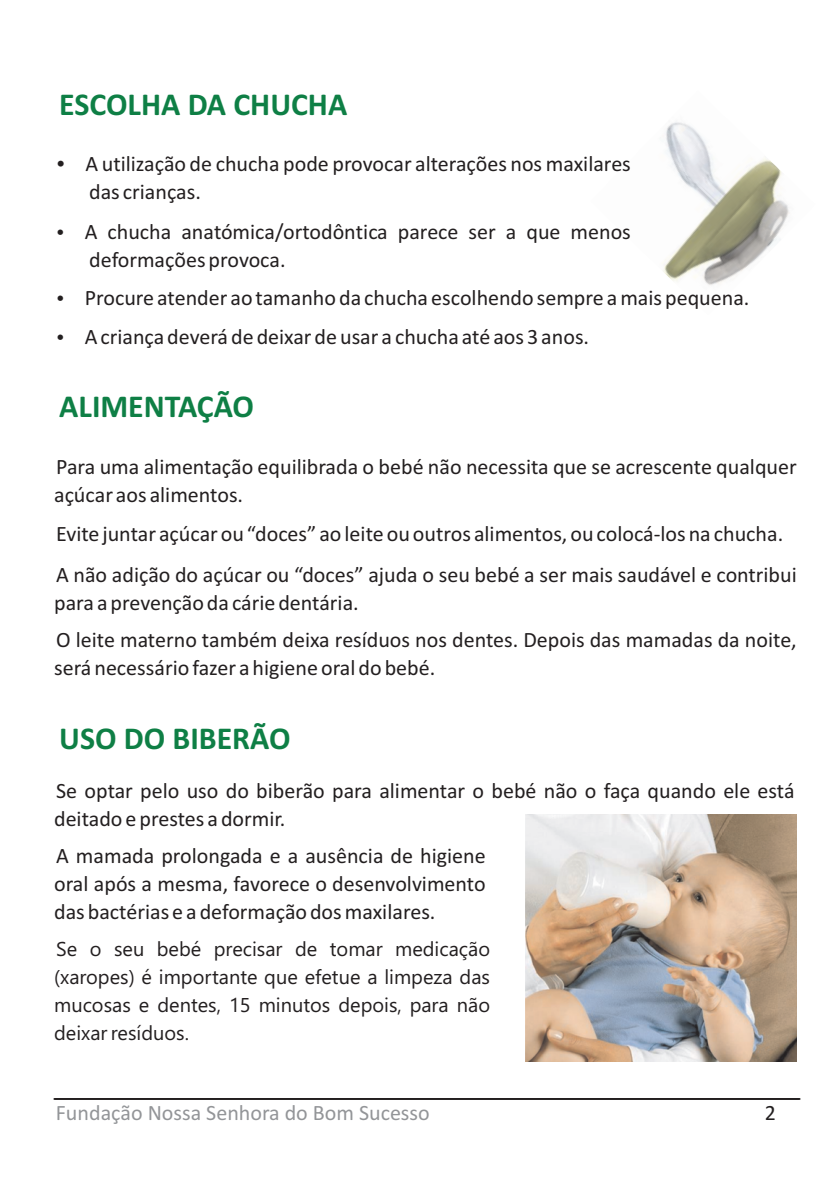
<style>
.page{position:relative;width:840px;height:1191px;background:#fff}
.page>*{position:absolute;margin:0;border:0;box-sizing:border-box;transform-origin:0 0}
.t1{font:700 32px "Calibri";color:#0e7f45}
.t2{font:22px/28px "Calibri";color:#231f20}
.t3{font:22px "Calibri";color:#939598}
.t4{font:20px/28px "Segoe UI";color:#231f20;text-align:justify}
</style>
<div class="page">
<img style="left:525px;top:814px;width:271px;height:247px">
<img style="left:663px;top:122px;width:127px;height:163px">
<hr style="left:54px;top:1098px;width:745px;height:1px;background:#231f20">
<h1 class="t1" style="left:59px;top:91px;width:289px">ESCOLHA DA CHUCHA</h1>
<p class="t2" style="left:85px;top:151px;width:546px">A utilização de chucha pode provocar alterações nos maxilares das crianças.</p>
<p class="t2" style="left:85px;top:219px;width:547px">A chucha anatómica/ortodôntica parece ser a que menos deformações provoca.</p>
<p class="t2" style="left:85px;top:280px;width:666px;line-height:38.6px">Procure atender ao tamanho da chucha escolhendo sempre a mais pequena.<br>A criança deverá de deixar de usar a chucha até aos 3 anos.</p>
<h1 class="t1" style="left:59px;top:393px;width:196px">ALIMENTAÇÃO</h1>
<p class="t2" style="left:54px;top:454px;width:743px">Para uma alimentação equilibrada o bebé não necessita que se acrescente qualquer açúcar aos alimentos.</p>
<p class="t2" style="left:56px;top:521px;width:728px">Evite juntar açúcar ou “doces” ao leite ou outros alimentos, ou colocá-los na chucha.</p>
<p class="t2" style="left:54px;top:562px;width:743px">A não adição do açúcar ou “doces” ajuda o seu bebé a ser mais saudável e contribui para a prevenção da cárie dentária.</p>
<p class="t2" style="left:54px;top:627px;width:743px">O leite materno também deixa resíduos nos dentes. Depois das mamadas da noite, será necessário fazer a higiene oral do bebé.</p>
<h1 class="t1" style="left:59px;top:724px;width:232px">USO DO BIBERÃO</h1>
<p class="t2" style="left:54px;top:778px;width:741px">Se optar pelo uso do biberão para alimentar o bebé não o faça quando ele está deitado e prestes a dormir.</p>
<p class="t2" style="left:54px;top:843px;width:433px;text-align:justify">A mamada prolongada e a ausência de higiene oral após a mesma, favorece o desenvolvimento das bactérias e a deformação dos maxilares.</p>
<p class="t4" style="left:54px;top:937px;width:437px">Se o seu bebé precisar de tomar medicação (xaropes) é importante que efetue a limpeza das mucosas e dentes, 15 minutos depois, para não deixar resíduos.</p>
<p class="t3" style="left:56px;top:1103px;width:375px">Fundação Nossa Senhora do Bom Sucesso</p>
<p class="t2" style="left:764px;top:1100px;width:13px">2</p>
</div>
